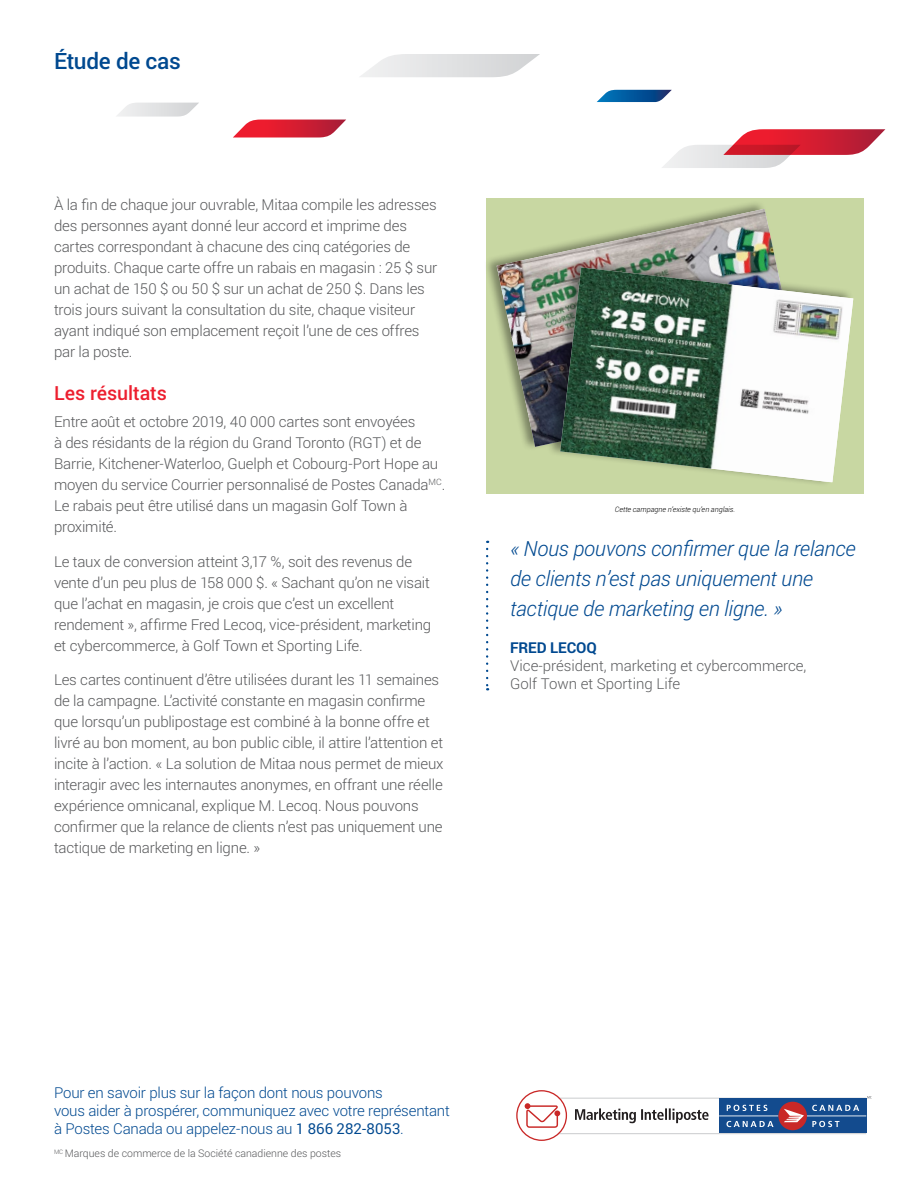
<style>
.page{position:relative;width:918px;height:1188px;background:#fff}
.page>*{position:absolute;margin:0;border:0;box-sizing:border-box;transform-origin:0 0}
.t1{font:500 22.5px "Roboto";letter-spacing:-.01em;color:#004990}
.Quote_main_text{font:italic 300 21px/30px "Roboto";letter-spacing:-.01em;color:#004990}
.t2{font:500 19.5px "Roboto";color:#ed1f2f}
.t3{font:300 15px/21px "Roboto";letter-spacing:-.01em;color:#58595b}
.CTA{font:300 15px/18px "Roboto";letter-spacing:-.01em;color:#004990}
.Quote_title_company{font:300 15px/18px "Roboto";color:#5c5d5f}
.Quote_name{font:700 15px "Roboto";letter-spacing:-.01em;color:#004990}
.Legal{font:300 10.5px "Roboto";color:#58595b}
.t4{font:italic 300 7.5px "Roboto";letter-spacing:.01em;color:#000}
.s1{font-weight:400}
</style>
<div class="page">
<svg style="left:516px;top:1090px;width:356px;height:51px"></svg>
<svg style="left:678px;top:129px;width:207px;height:39px"></svg>
<svg style="left:381px;top:54px;width:159px;height:23px;background:#e3e4e5"></svg>
<svg style="left:126px;top:103px;width:73px;height:14px"></svg>
<svg style="left:233px;top:120px;width:113px;height:18px;background:#de4556"></svg>
<svg style="left:605px;top:90px;width:67px;height:12px"></svg>
<svg style="left:486px;top:549px;width:2px;height:141px"></svg>
<div style="left:486px;top:199px;width:378px;height:295px;background:#c8d7a2"></div>
<div style="left:483px;top:200px;width:321px;height:252px;background:#000;opacity:.4"></div>
<img style="left:497px;top:209px;width:306px;height:238px">
<div style="left:547px;top:258px;width:307px;height:229px;background:#000;opacity:.4"></div>
<img style="left:560px;top:267px;width:293px;height:215px">
<h1 class="t1" style="left:54px;top:45px;width:128px">Étude de cas</h1>
<p class="t3" style="left:54px;top:194px;width:385px">À la fin de chaque jour ouvrable, Mitaa compile les adresses des personnes ayant donné leur accord et imprime des cartes correspondant à chacune des cinq catégories de produits. Chaque carte offre un rabais en magasin : 25 $ sur un achat de 150 $ ou 50 $ sur un achat de 250 $. Dans les trois jours suivant la consultation du site, chaque visiteur ayant indiqué son emplacement reçoit l’une de ces offres par la poste.</p>
<h3 class="t2" style="left:54px;top:379px;width:114px">Les résultats</h3>
<p class="t3" style="left:54px;top:411px;width:393px">Entre août et octobre 2019, 40 000 cartes sont envoyées<br>à des résidants de la région du Grand Toronto (RGT) et de Barrie, Kitchener-Waterloo, Guelph et Cobourg-Port Hope au moyen du service Courrier personnalisé de Postes Canada<sup>MC</sup>.<br>Le rabais peut être utilisé dans un magasin Golf Town à proximité.</p>
<p class="t3" style="left:54px;top:551px;width:379px">Le taux de conversion atteint 3,17 %, soit des revenus de vente d’un peu plus de 158 000 $. « Sachant qu’on ne visait que l’achat en magasin, je crois que c’est un excellent rendement », affirme Fred Lecoq, vice-président, marketing et cybercommerce, à Golf Town et Sporting Life.</p>
<p class="t3" style="left:54px;top:669px;width:391px">Les cartes continuent d’être utilisées durant les 11 semaines de la campagne. L’activité constante en magasin confirme que lorsqu’un publipostage est combiné à la bonne offre et livré au bon moment, au bon public cible, il attire l’attention et incite à l’action. « La solution de Mitaa nous permet de mieux interagir avec les internautes anonymes, en offrant une réelle expérience omnicanal, explique M. Lecoq. Nous pouvons confirmer que la relance de clients n’est pas uniquement une tactique de marketing en ligne. »</p>
<p class="t4" style="left:615px;top:505px;width:122px">Cette campagne n’existe qu’en anglais.</p>
<p class="Quote_main_text" style="left:510px;top:533px;width:347px">« Nous pouvons confirmer que la relance de clients n’est pas uniquement une tactique de marketing en ligne. »</p>
<p class="Quote_name" style="left:510px;top:637px;width:88px">FRED LECOQ</p>
<p class="Quote_title_company" style="left:510px;top:656px;width:298px">Vice-président, marketing et cybercommerce,<br>Golf Town et Sporting Life</p>
<p class="CTA" style="left:54px;top:1083px;width:397px">Pour en savoir plus sur la façon dont nous pouvons<br>vous aider à prospérer, communiquez avec votre représentant à Postes Canada ou appelez-nous au <span class="s1">1 866 282-8053</span>.</p>
<p class="Legal" style="left:54px;top:1146px;width:289px"><sup>MC</sup> Marques de commerce de la Société canadienne des postes</p>
</div>
